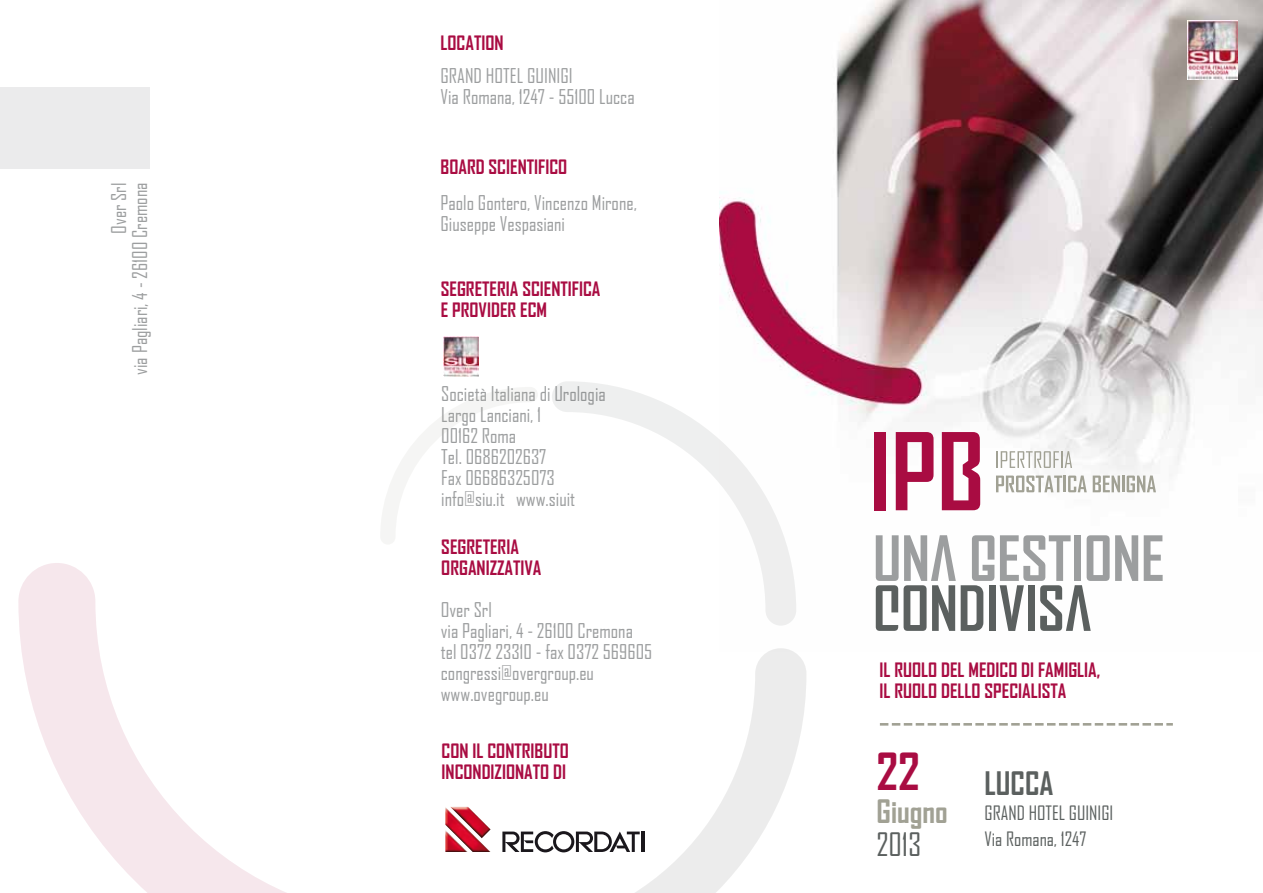
<style>
.page{position:relative;width:1263px;height:893px;background:#fff}
.page>*{position:absolute;margin:0;border:0;box-sizing:border-box;transform-origin:0 0}
.t1{font:700 49.05px "Agency FB";color:#a90c42}
.t2{font:700 31.05px "Agency FB";color:#a1a194}
.t3{font:700 31.05px "Agency FB";color:#5b605f}
.t4{font:31.05px "Agency FB";color:#5b605f}
.t5{font:19.5px/21px "Agency FB";color:#9c9e9f}
.t6{font:700 19.05px/21.1px "Agency FB";color:#a90c42}
.t7{font:19.05px/25.5px "Agency FB";color:#5b605f}
</style>
<div class="page">
<img style="left:719px;top:0;width:544px;height:631px">
<div style="left:0;top:87px;width:149px;height:82px;background:#ebebec"></div>
<img style="left:444px;top:336px;width:35px;height:41px">
<img style="left:1187px;top:21px;width:50px;height:58px">
<img style="left:451px;top:807px;width:19px;height:45px">
<div style="left:874px;top:432px;width:12px;height:78px;background:#a90c42"></div>
<svg style="left:896px;top:432px;width:37px;height:78px"></svg>
<svg style="left:1115px;top:535px;width:23px;height:46px"></svg>
<svg style="left:1144px;top:535px;width:18px;height:46px"></svg>
<div style="left:989px;top:585px;width:6px;height:46px;background:#5b605f"></div>
<svg style="left:996px;top:451px;width:76px;height:17px"></svg>
<svg style="left:996px;top:476px;width:66px;height:16px"></svg>
<hr style="left:1063px;top:476px;width:3px;height:16px;background:#a1a194">
<svg style="left:1068px;top:476px;width:19px;height:16px"></svg>
<svg style="left:1093px;top:476px;width:63px;height:16px"></svg>
<svg style="left:942px;top:432px;width:38px;height:78px"></svg>
<svg style="left:876px;top:535px;width:118px;height:96px"></svg>
<svg style="left:1000px;top:535px;width:109px;height:96px"></svg>
<svg style="left:880px;top:723px;width:293px;height:3px"></svg>
<svg style="left:470px;top:648px;width:336px;height:245px"></svg>
<svg style="left:18px;top:563px;width:433px;height:330px"></svg>
<svg style="left:381px;top:387px;width:156px;height:157px"></svg>
<svg style="left:552px;top:381px;width:244px;height:245px"></svg>
<p class="t5" style="left:108px;top:375px;width:194px;text-align:right;rotate:-90deg">Over Srl<br>via Pagliari, 4 - 26100 Cremona</p>
<p class="t6" style="left:441px;top:31px;width:65px">LOCATION</p>
<p class="t5" style="left:441px;top:65px;width:196px">GRAND HOTEL GUINIGI<br>Via Romana, 1247 - 55100 Lucca</p>
<p class="t6" style="left:441px;top:156px;width:128px">BOARD SCIENTIFICO</p>
<p class="t5" style="left:441px;top:192px;width:198px">Paolo Gontero, Vincenzo Mirone,<br>Giuseppe Vespasiani</p>
<p class="t6" style="left:441px;top:278px;width:161px">SEGRETERIA SCIENTIFICA<br>E PROVIDER ECM</p>
<p class="t5" style="left:441px;top:383px;width:166px">Società Italiana di Urologia<br>Largo Lanciani, 1<br>00162 Roma<br>Tel. 0686202637<br>Fax 06686325073 info@siu.it www.siuit</p>
<p class="t6" style="left:441px;top:535px;width:102px">SEGRETERIA<br>ORGANIZZATIVA</p>
<p class="t5" style="left:441px;top:599px;width:213px">Over Srl<br>via Pagliari, 4 - 26100 Cremona tel 0372 23310 - fax 0372 569605 congressi@overgroup.eu www.ovegroup.eu</p>
<p class="t6" style="left:442px;top:740px;width:129px">CON IL CONTRIBUTO<br>INCONDIZIONATO DI</p>
<p class="t6" style="left:879px;top:659px;width:222px">IL RUOLO DEL MEDICO DI FAMIGLIA,<br>IL RUOLO DELLO SPECIALISTA</p>
<h1 class="t1" style="left:876px;top:741px;width:45px">22</h1>
<h2 class="t2" style="left:876px;top:792px;width:73px">Giugno</h2>
<h2 class="t4" style="left:876px;top:826px;width:46px">2013</h2>
<h2 class="t3" style="left:984px;top:764px;width:70px">LUCCA</h2>
<p class="t7" style="left:984px;top:800px;width:130px">GRAND HOTEL GUINIGI<br>Via Romana, 1247</p>
</div>
